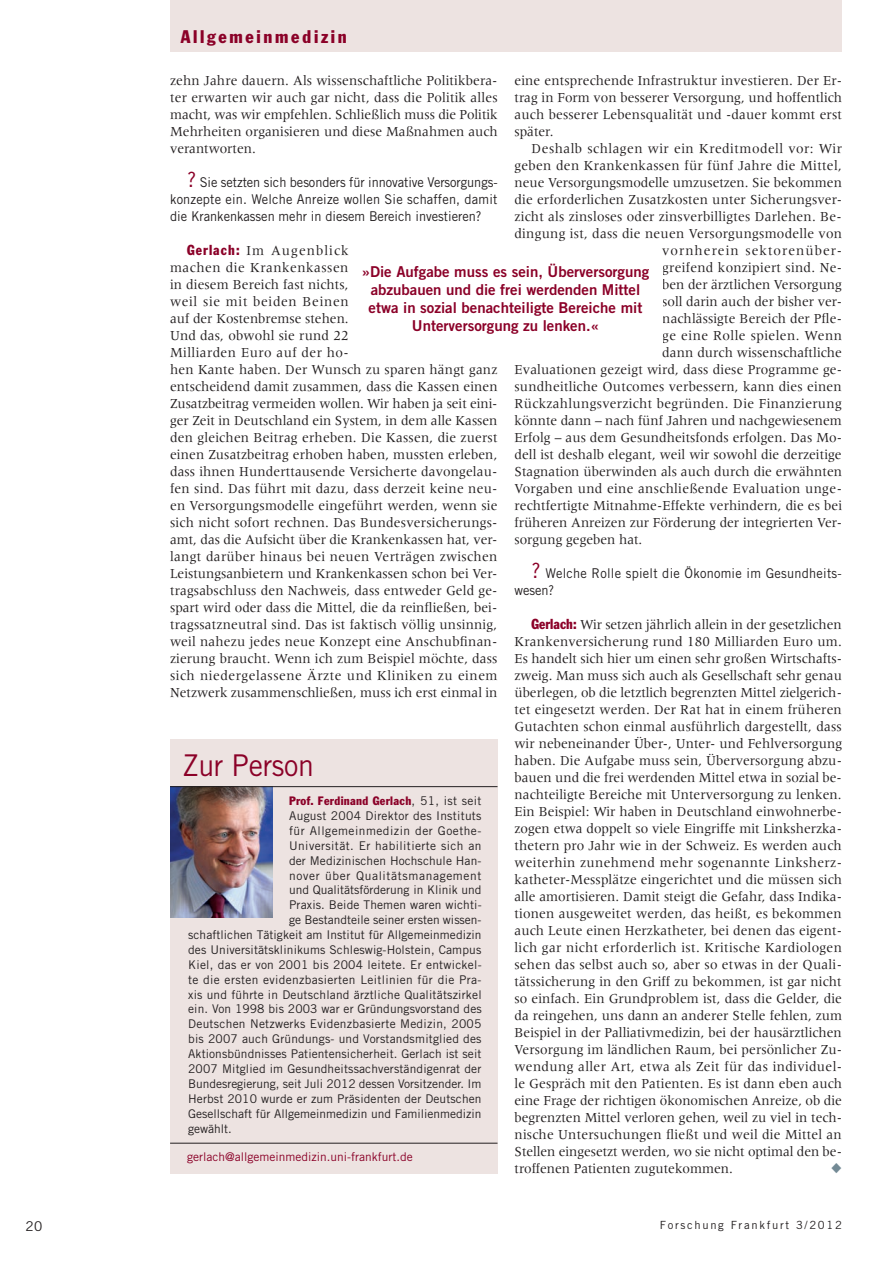
<style>
.page{position:relative;width:893px;height:1263px;background:#fff}
.page>*{position:absolute;margin:0;border:0;box-sizing:border-box;transform-origin:0 0}
.t1{font:30px "Trade Gothic";letter-spacing:-.01em;color:#8b0128;scale:.95 1}
.t2{font:condensed 18px "Franklin Gothic";letter-spacing:.15em;color:#8b0128}
.t3{font:15px/18px "Trade Gothic Bold Two";color:#8b0128;text-align:center}
.t4{font:14.25px/17px "Meridien";letter-spacing:.01em;color:#231f20;text-align:justify;scale:.95 1}
.t5{font:14.25px "Meridien";letter-spacing:.035em;color:#231f20;scale:.95 1}
.t6{font:14.25px "Meridien";letter-spacing:.075em;color:#231f20;scale:.95 1}
.t7{font:14.25px "Meridien";letter-spacing:.03em;color:#231f20;scale:.95 1}
.t8{font:13.5px/17px "Trade Gothic";color:#231f20;text-align:justify;scale:.95 1}
.t9{font:13.5px/17px "Trade Gothic";letter-spacing:.02em;color:#231f20;scale:.95 1}
.t10{font:13.5px "Trade Gothic";color:#231f20}
.t11{font:12px "Trade Gothic";letter-spacing:.01em;color:#231f20}
.t12{font:12px "Trade Gothic";letter-spacing:.03em;color:#231f20}
.t13{font:12px "Trade Gothic";color:#8b0128}
.t14{font:condensed 12px "Franklin Gothic";letter-spacing:.025em;color:#8b0128}
.t15{font:12px "Trade Gothic";letter-spacing:.035em;color:#231f20}
.t16{font:12px "Trade Gothic";letter-spacing:.04em;color:#231f20}
.t17{font:12px "Trade Gothic";letter-spacing:.055em;color:#231f20}
.t18{font:11.25px "Trade Gothic";letter-spacing:.15em;color:#231f20}
.s1{font-size:21px;color:#8b0128}
.s2{font-family:"Franklin Gothic";font-stretch:condensed;color:#8b0128}
.s3{font-family:"Trade Gothic";font-stretch:normal;color:#231f20}
</style>
<div class="page">
<div style="left:170px;top:0;width:672px;height:51px;background:#ede3e1"></div>
<div style="left:170px;top:739px;width:327px;height:434px;background:#ede3e1"></div>
<img style="left:170px;top:787px;width:102px;height:130px">
<hr style="left:170px;top:786px;width:327px;height:1px;background:#231f20">
<hr style="left:170px;top:1143px;width:327px;height:1px;background:#231f20">
<p class="t2" style="left:181px;top:26px;width:168px">Allgemeinmedizin</p>
<p class="t4" style="left:170px;top:72px;width:346px">zehn Jahre dauern. Als wissenschaftliche Politikbera&shy;ter erwarten wir auch gar nicht, dass die Politik alles macht, was wir empfehlen. Schließlich muss die Politik Mehrheiten organisieren und diese Maßnahmen auch verantworten.</p>
<p class="t8" style="left:170px;top:174px;width:346px;text-indent:17px"><span class="s1">?</span> Sie setzten sich besonders für innovative Versorgungs&shy;konzepte ein. Welche Anreize wollen Sie schaffen, damit die Krankenkassen mehr in diesem Bereich investieren?</p>
<p class="t4" style="left:170px;top:242px;width:346px;text-align:left;text-indent:17px"><span class="s2">Gerlach:</span> Im Augenblick<br>machen die Krankenkassen<br>in diesem Bereich fast nichts,<br>weil sie mit beiden Beinen<br>auf der Kostenbremse stehen.<br>Und das, obwohl sie rund 22<br>Milliarden Euro auf der ho-<br>hen Kante haben. Der Wunsch zu sparen hängt ganz entscheidend damit zusammen, dass die Kassen einen Zusatzbeitrag vermeiden wollen. Wir haben ja seit eini&shy;ger Zeit in Deutschland ein System, in dem alle Kassen den gleichen Beitrag erheben. Die Kassen, die zuerst einen Zusatzbeitrag erhoben haben, mussten erleben, dass ihnen Hunderttausende Versicherte davongelau&shy;fen sind. Das führt mit dazu, dass derzeit keine neu&shy;en Versorgungsmodelle eingeführt werden, wenn sie sich nicht sofort rechnen. Das Bundesversicherungs&shy;amt, das die Aufsicht über die Krankenkassen hat, ver&shy;langt darüber hinaus bei neuen Verträgen zwischen Leistungsanbietern und Krankenkassen schon bei Ver&shy;tragsabschluss den Nachweis, dass entweder Geld ge&shy;spart wird oder dass die Mittel, die da reinfließen, bei&shy;tragssatzneutral sind. Das ist faktisch völlig unsinnig, weil nahezu jedes neue Konzept eine Anschubfinan&shy;zierung braucht. Wenn ich zum Beispiel möchte, dass sich niedergelassene Ärzte und Kliniken zu einem Netzwerk zusammenschließen, muss ich erst einmal in</p>
<p class="t4" style="left:514px;top:72px;width:346px">eine entsprechende Infrastruktur investieren. Der Er&shy;trag in Form von besserer Versorgung, und hoffentlich auch besserer Lebensqualität und -dauer kommt erst später.</p>
<p class="t5" style="left:531px;top:141px;width:328px">Deshalb schlagen wir ein Kreditmodell vor: Wir</p>
<p class="t4" style="left:514px;top:157px;width:346px">geben den Krankenkassen für fünf Jahre die Mittel,</p>
<p class="t4" style="left:514px;top:174px;width:346px">neue Versorgungsmodelle umzusetzen. Sie bekommen</p>
<p class="t4" style="left:514px;top:191px;width:346px">die erforderlichen Zusatzkosten unter Sicherungsver-</p>
<p class="t4" style="left:514px;top:208px;width:346px">zicht als zinsloses oder zinsverbilligtes Darlehen. Be-</p>
<p class="t4" style="left:514px;top:225px;width:346px">dingung ist, dass die neuen Versorgungsmodelle von</p>
<p class="t6" style="left:662px;top:243px;width:191px">vornherein sektorenüber-</p>
<p class="t4" style="left:662px;top:259px;width:191px">greifend konzipiert sind. Ne-</p>
<p class="t4" style="left:662px;top:276px;width:191px">ben der ärztlichen Versorgung</p>
<p class="t4" style="left:662px;top:293px;width:191px">soll darin auch der bisher ver-</p>
<p class="t4" style="left:662px;top:310px;width:191px">nachlässigte Bereich der Pfle-</p>
<p class="t7" style="left:662px;top:328px;width:191px">ge eine Rolle spielen. Wenn</p>
<p class="t4" style="left:662px;top:344px;width:191px">dann durch wissenschaftliche</p>
<p class="t4" style="left:514px;top:361px;width:346px">Evaluationen gezeigt wird, dass diese Programme ge-</p>
<p class="t4" style="left:514px;top:378px;width:346px">sundheitliche Outcomes verbessern, kann dies einen</p>
<p class="t4" style="left:514px;top:395px;width:346px">Rückzahlungsverzicht begründen. Die Finanzierung</p>
<p class="t4" style="left:514px;top:412px;width:346px">könnte dann – nach fünf Jahren und nachgewiesenem</p>
<p class="t4" style="left:514px;top:429px;width:346px">Erfolg – aus dem Gesundheitsfonds erfolgen. Das Mo-</p>
<p class="t4" style="left:514px;top:446px;width:346px">dell ist deshalb elegant, weil wir sowohl die derzeitige</p>
<p class="t4" style="left:514px;top:463px;width:346px">Stagnation überwinden als auch durch die erwähnten</p>
<p class="t4" style="left:514px;top:480px;width:346px">Vorgaben und eine anschließende Evaluation unge-</p>
<p class="t4" style="left:514px;top:497px;width:346px">rechtfertigte Mitnahme-Effekte verhindern, die es bei</p>
<p class="t4" style="left:514px;top:514px;width:346px">früheren Anreizen zur Förderung der integrierten Ver-</p>
<p class="t4" style="left:514px;top:531px;width:136px">sorgung gegeben hat.</p>
<p class="t9" style="left:514px;top:565px;width:346px;text-indent:17px"><span class="s1">?</span> Welche Rolle spielt die Ökonomie im Gesundheits&shy;wesen?</p>
<p class="t4" style="left:514px;top:616px;width:346px;text-indent:17px"><span class="s2">Gerlach:</span> Wir setzen jährlich allein in der gesetzlichen Krankenversicherung rund 180 Milliarden Euro um.<br>Es handelt sich hier um einen sehr großen Wirtschafts&shy;zweig. Man muss sich auch als Gesellschaft sehr genau überlegen, ob die letztlich begrenzten Mittel zielgerich&shy;tet eingesetzt werden. Der Rat hat in einem früheren Gutachten schon einmal ausführlich dargestellt, dass wir nebeneinander Über-, Unter- und Fehlversorgung haben. Die Aufgabe muss sein, Überversorgung abzu&shy;bauen und die frei werdenden Mittel etwa in sozial be&shy;nachteiligte Bereiche mit Unterversorgung zu lenken.<br>Ein Beispiel: Wir haben in Deutschland einwohnerbe&shy;zogen etwa doppelt so viele Eingriffe mit Linksherzka&shy;thetern pro Jahr wie in der Schweiz. Es werden auch weiterhin zunehmend mehr sogenannte Linksherz&shy;katheter-Messplätze eingerichtet und die müssen sich alle amortisieren. Damit steigt die Gefahr, dass Indika&shy;tionen ausgeweitet werden, das heißt, es bekommen auch Leute einen Herzkatheter, bei denen das eigent&shy;lich gar nicht erforderlich ist. Kritische Kardiologen sehen das selbst auch so, aber so etwas in der Quali&shy;tätssicherung in den Griff zu bekommen, ist gar nicht so einfach. Ein Grundproblem ist, dass die Gelder, die da reingehen, uns dann an anderer Stelle fehlen, zum Beispiel in der Palliativmedizin, bei der hausärztlichen Versorgung im ländlichen Raum, bei persönlicher Zu&shy;wendung aller Art, etwa als Zeit für das individuel&shy;le Gespräch mit den Patienten. Es ist dann eben auch eine Frage der richtigen ökonomischen Anreize, ob die begrenzten Mittel verloren gehen, weil zu viel in tech&shy;nische Untersuchungen fließt und weil die Mittel an Stellen eingesetzt werden, wo sie nicht optimal den be&shy;troffenen Patienten zugutekommen.</p>
<p class="t3" style="left:362px;top:262px;width:289px">»Die Aufgabe muss es sein, Überversorgung abzubauen und die frei werdenden Mittel etwa in sozial benachteiligte Bereiche mit Unterversorgung zu lenken.«</p>
<h1 class="t1" style="left:183px;top:747px;width:140px">Zur Person</h1>
<p class="t14" style="left:289px;top:793px;width:194px">Prof. Ferdinand Gerlach<span class="s3">, 51, ist seit</span></p>
<p class="t11" style="left:289px;top:808px;width:194px">August 2004 Direktor des Instituts</p>
<p class="t16" style="left:289px;top:823px;width:194px">für Allgemeinmedizin der Goethe-</p>
<p class="t15" style="left:289px;top:838px;width:194px">Universität. Er habilitierte sich an</p>
<p class="t11" style="left:289px;top:853px;width:194px">der Medizinischen Hochschule Han-</p>
<p class="t17" style="left:289px;top:868px;width:194px">nover über Qualitätsmanagement</p>
<p class="t11" style="left:289px;top:883px;width:194px">und Qualitätsförderung in Klinik und</p>
<p class="t11" style="left:289px;top:898px;width:194px">Praxis. Beide Themen waren wichti-</p>
<p class="t11" style="left:289px;top:913px;width:194px">ge Bestandteile seiner ersten wissen-</p>
<p class="t11" style="left:188px;top:927px;width:295px">schaftlichen Tätigkeit am Institut für Allgemeinmedizin</p>
<p class="t11" style="left:188px;top:942px;width:295px">des Universitätsklinikums Schleswig-Holstein, Campus</p>
<p class="t11" style="left:188px;top:957px;width:295px">Kiel, das er von 2001 bis 2004 leitete. Er entwickel-</p>
<p class="t12" style="left:188px;top:972px;width:295px">te die ersten evidenzbasierten Leitlinien für die Pra-</p>
<p class="t11" style="left:188px;top:987px;width:295px">xis und führte in Deutschland ärztliche Qualitätszirkel</p>
<p class="t11" style="left:188px;top:1002px;width:295px">ein. Von 1998 bis 2003 war er Gründungsvorstand des</p>
<p class="t11" style="left:188px;top:1017px;width:295px">Deutschen Netzwerks Evidenzbasierte Medizin, 2005</p>
<p class="t11" style="left:188px;top:1032px;width:295px">bis 2007 auch Gründungs- und Vorstandsmitglied des</p>
<p class="t11" style="left:188px;top:1046px;width:295px">Aktionsbündnisses Patientensicherheit. Gerlach ist seit</p>
<p class="t11" style="left:188px;top:1061px;width:295px">2007 Mitglied im Gesundheitssachverständigenrat der</p>
<p class="t11" style="left:188px;top:1076px;width:295px">Bundesregierung, seit Juli 2012 dessen Vorsitzender. Im</p>
<p class="t11" style="left:188px;top:1091px;width:295px">Herbst 2010 wurde er zum Präsidenten der Deutschen</p>
<p class="t11" style="left:188px;top:1106px;width:295px">Gesellschaft für Allgemeinmedizin und Familienmedizin</p>
<p class="t11" style="left:188px;top:1121px;width:45px">gewählt.</p>
<p class="t13" style="left:187px;top:1150px;width:227px">gerlach@allgemeinmedizin.uni-frankfurt.de</p>
<p class="t10" style="left:26px;top:1217px;width:18px">20</p>
<p class="t18" style="left:660px;top:1218px;width:184px">Forschung Frankfurt 3/2012</p>
</div>
